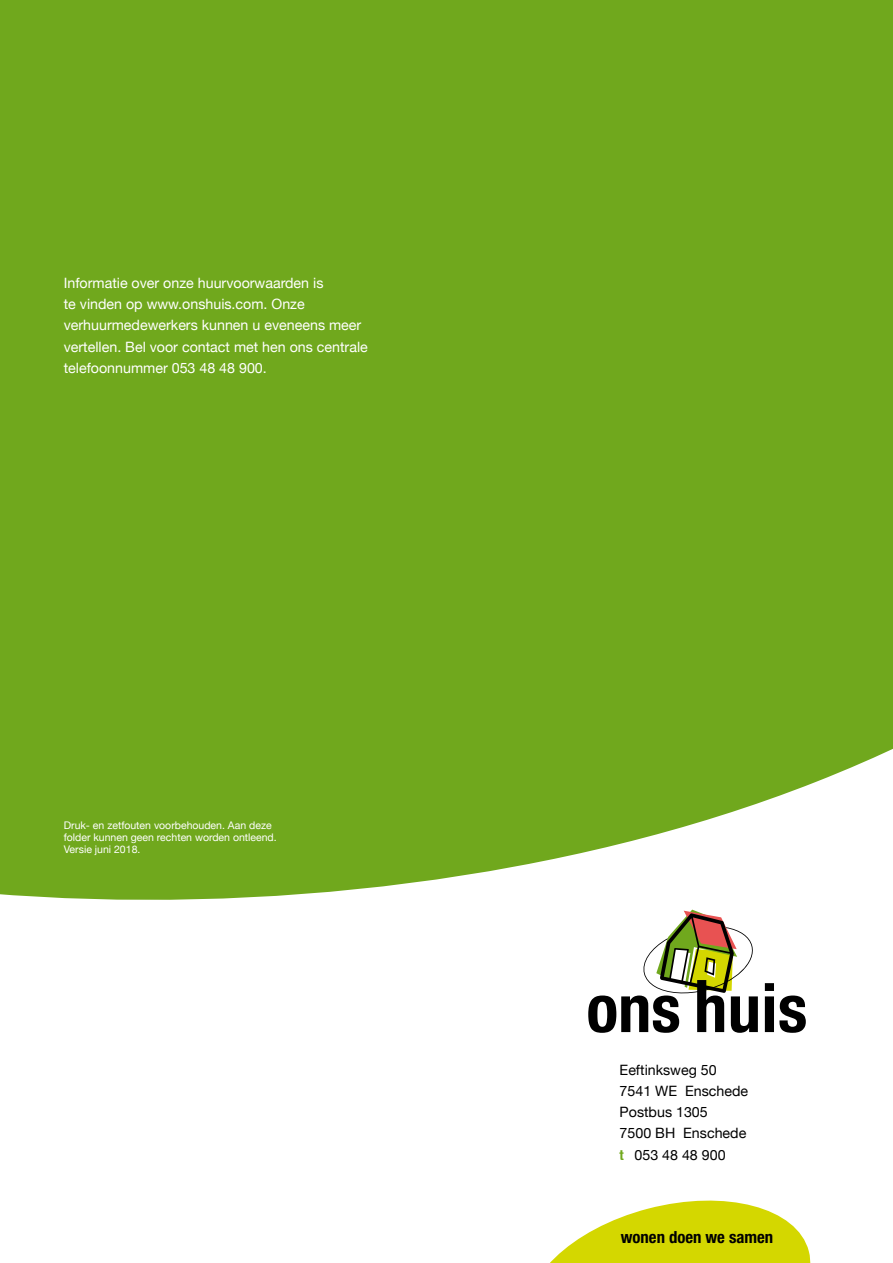
<style>
.page{position:relative;width:893px;height:1263px;background:#fff}
.page>*{position:absolute;margin:0;border:0;box-sizing:border-box;transform-origin:0 0}
.t1{font:700 condensed 16.65px "Helvetica Neue LT Std";color:#000}
.t2{font:14.25px/21.3px "Helvetica Neue";color:#fff}
.t3{font:14.25px/21.3px "Helvetica Neue";color:#000}
.t4{font:10.5px/12px "Helvetica Neue";color:#fff}
.s1{font-weight:700;font-stretch:condensed;color:#70a81d}
</style>
<div class="page">
<div style="left:0;top:0;width:893px;height:910px;background:#70a81d"></div>
<svg style="left:550px;top:1200px;width:261px;height:63px"></svg>
<svg style="left:588px;top:910px;width:170px;height:123px"></svg>
<svg style="left:765px;top:983px;width:41px;height:50px"></svg>
<p class="t2" style="left:64px;top:272px;width:306px">Informatie over onze huurvoorwaarden is<br>te vinden op www.onshuis.com. Onze verhuurmedewerkers kunnen u eveneens meer vertellen. Bel voor contact met hen ons centrale telefoonnummer 053 48 48 900.</p>
<p class="t4" style="left:64px;top:819px;width:214px">Druk- en zetfouten voorbehouden. Aan deze folder kunnen geen rechten worden ontleend.<br>Versie juni 2018.</p>
<p class="t3" style="left:620px;top:1059px;width:130px">Eeftinksweg 50<br>7541 WE Enschede<br>Postbus 1305<br>7500 BH Enschede <span class="s1">t</span> 053 48 48 900</p>
<p class="t1" style="left:621px;top:1227px;width:154px">wonen doen we samen</p>
</div>
